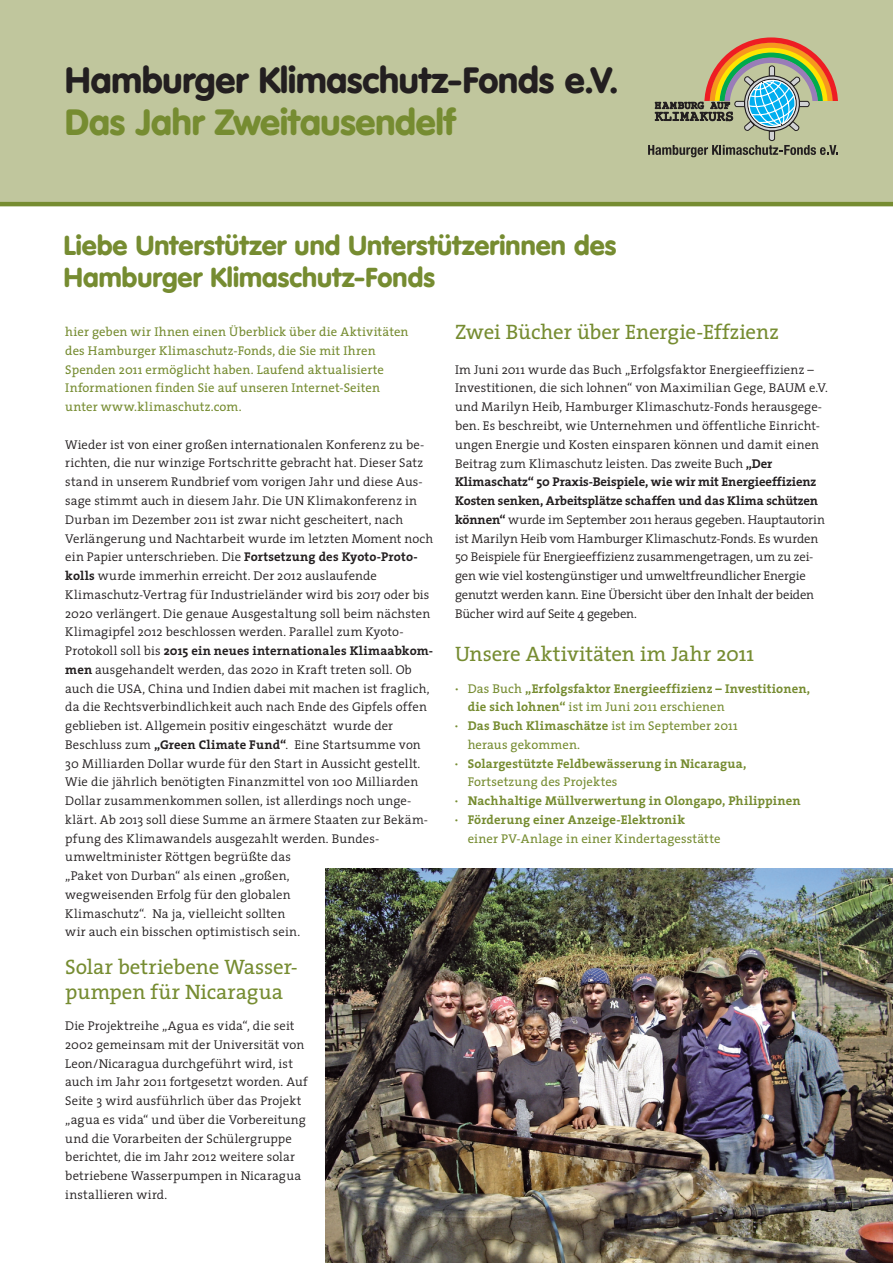
<style>
.page{position:relative;width:893px;height:1263px;background:#fff}
.page>*{position:absolute;margin:0;border:0;box-sizing:border-box;transform-origin:0 0}
.t1{font:900 36px "VAG Rounded";color:#231f20}
.t2{font:900 36px "VAG Rounded";color:#768c31}
.t3{font:900 27px/32.4px "VAG Rounded";letter-spacing:.005em;color:#768c31}
.t4{font:21px/25.2px "The Serif";letter-spacing:-.01em;color:#768c31}
.t5{font:300 12.75px/18.8px "The Serif";letter-spacing:.01em;color:#231f20}
.t6{font:12.75px/18.8px "The Serif";letter-spacing:.01em;color:#768c31}
.t7{font:700 12.75px/18.8px "The Serif";letter-spacing:.01em;color:#768c31}
.s1{font-weight:700}
.s2{font-weight:400}
</style>
<div class="page">
<div style="left:0;top:0;width:893px;height:204px;background:#c0c69d"></div>
<img style="left:325px;top:868px;width:568px;height:395px">
<svg style="left:648px;top:37px;width:190px;height:120px"></svg>
<hr style="left:0;top:202px;width:893px;height:4px;background:#768c31">
<h1 class="t1" style="left:65px;top:59px;width:555px">Hamburger Klimaschutz-Fonds e.V.</h1>
<h1 class="t2" style="left:65px;top:101px;width:392px">Das Jahr Zweitausendelf</h1>
<h2 class="t3" style="left:64px;top:229px;width:554px">Liebe Unterstützer und Unterstützerinnen des<br>Hamburger Klimaschutz-Fonds</h2>
<p class="t6" style="left:65px;top:322px;width:345px">hier geben wir Ihnen einen Überblick über die Aktivitäten des Hamburger Klimaschutz-Fonds, die Sie mit Ihren Spenden 2011 ermöglicht haben. Laufend aktualisierte Informationen finden Sie auf unseren Internet-Seiten unter www.klimaschutz.com.</p>
<p class="t5" style="left:65px;top:435px;width:370px">Wieder ist von einer großen internationalen Konferenz zu be&shy;richten, die nur winzige Fortschritte gebracht hat. Dieser Satz stand in unserem Rundbrief vom vorigen Jahr und diese Aus&shy;sage stimmt auch in diesem Jahr. Die UN Klimakonferenz in Durban im Dezember 2011 ist zwar nicht gescheitert, nach Verlängerung und Nachtarbeit wurde im letzten Moment noch ein Papier unterschrieben. Die <span class="s1">Fortsetzung des Kyoto-Proto&shy;kolls</span> wurde immerhin erreicht. Der 2012 auslaufende Klimaschutz-Vertrag für Industrieländer wird bis 2017 oder bis 2020 verlängert. Die genaue Ausgestaltung soll beim nächsten Klimagipfel 2012 beschlossen werden. Parallel zum Kyoto-Protokoll soll bis <span class="s1">2015 ein neues internationales Klimaabkom&shy;men</span> ausgehandelt werden, das 2020 in Kraft treten soll. Ob auch die USA, China und Indien dabei mit machen ist fraglich, da die Rechtsverbindlichkeit auch nach Ende des Gipfels offen geblieben ist. Allgemein positiv eingeschätzt wurde der Beschluss zum <span class="s1">„Green Climate Fund“</span>. Eine Startsumme von 30 Milliarden Dollar wurde für den Start in Aussicht gestellt.<br>Wie die jährlich benötigten Finanzmittel von 100 Milliarden Dollar zusammenkommen sollen, ist allerdings noch unge&shy;klärt. Ab 2013 soll diese Summe an ärmere Staaten zur Bekäm&shy;pfung des Klimawandels ausgezahlt werden. Bundes&shy;umweltminister Röttgen begrüßte das<br>„Paket von Durban“ als einen „großen,<br>wegweisenden Erfolg für den globalen<br>Klimaschutz“. Na ja, vielleicht sollten<br>wir auch ein bisschen optimistisch sein.</p>
<h3 class="t4" style="left:65px;top:953px;width:232px">Solar betriebene Wasser&shy;pumpen für Nicaragua</h3>
<p class="t5" style="left:65px;top:1016px;width:244px">Die Projektreihe „Agua es vida“, die seit 2002 gemeinsam mit der Universität von Leon/Nicaragua durchgeführt wird, ist auch im Jahr 2011 fortgesetzt worden. Auf Seite 3 wird ausführlich über das Projekt „agua es vida“ und über die Vorbereitung und die Vorarbeiten der Schülergruppe berichtet, die im Jahr 2012 weitere solar betriebene Wasserpumpen in Nicaragua installieren wird.</p>
<h3 class="t4" style="left:455px;top:319px;width:325px">Zwei Bücher über Energie-Effzienz</h3>
<p class="t5" style="left:455px;top:360px;width:374px">Im Juni 2011 wurde das Buch „Erfolgsfaktor Energieeffizienz – Investitionen, die sich lohnen“ von Maximilian Gege, BAUM e.V. und Marilyn Heib, Hamburger Klimaschutz-Fonds herausgege&shy;ben. Es beschreibt, wie Unternehmen und öffentliche Einricht&shy;ungen Energie und Kosten einsparen können und damit einen Beitrag zum Klimaschutz leisten. Das zweite Buch <span class="s1">„Der Klimaschatz“ 50 Praxis-Beispiele, wie wir mit Energieeffizienz Kosten senken, Arbeitsplätze schaffen und das Klima schützen können“</span> wurde im September 2011 heraus gegeben. Hauptautorin ist Marilyn Heib vom Hamburger Klimaschutz-Fonds. Es wurden 50 Beispiele für Energieeffizienz zusammengetragen, um zu zei&shy;gen wie viel kostengünstiger und umweltfreundlicher Energie genutzt werden kann. Eine Übersicht über den Inhalt der beiden Bücher wird auf Seite 4 gegeben.</p>
<h3 class="t4" style="left:455px;top:641px;width:301px">Unsere Aktivitäten im Jahr 2011</h3>
<p class="t7" style="left:455px;top:678px;width:357px">· <span class="s2">Das Buch</span> „Erfolgsfaktor Energieeffizienz – Investitionen,</p>
<p class="t6" style="left:468px;top:697px;width:259px"><span class="s1">die sich lohnen“</span> ist im Juni 2011 erschienen</p>
<p class="t7" style="left:455px;top:716px;width:284px">· Das Buch Klimaschätze <span class="s2">ist im September 2011</span></p>
<p class="t6" style="left:468px;top:735px;width:114px">heraus gekommen.</p>
<p class="t7" style="left:455px;top:753px;width:293px">· Solargestützte Feldbewässerung in Nicaragua,</p>
<p class="t6" style="left:468px;top:772px;width:151px">Fortsetzung des Projektes</p>
<p class="t7" style="left:455px;top:791px;width:347px">· Nachhaltige Müllverwertung in Olongapo, Philippinen · Förderung einer Anzeige-Elektronik</p>
<p class="t6" style="left:468px;top:828px;width:254px">einer PV-Anlage in einer Kindertagesstätte</p>
</div>
